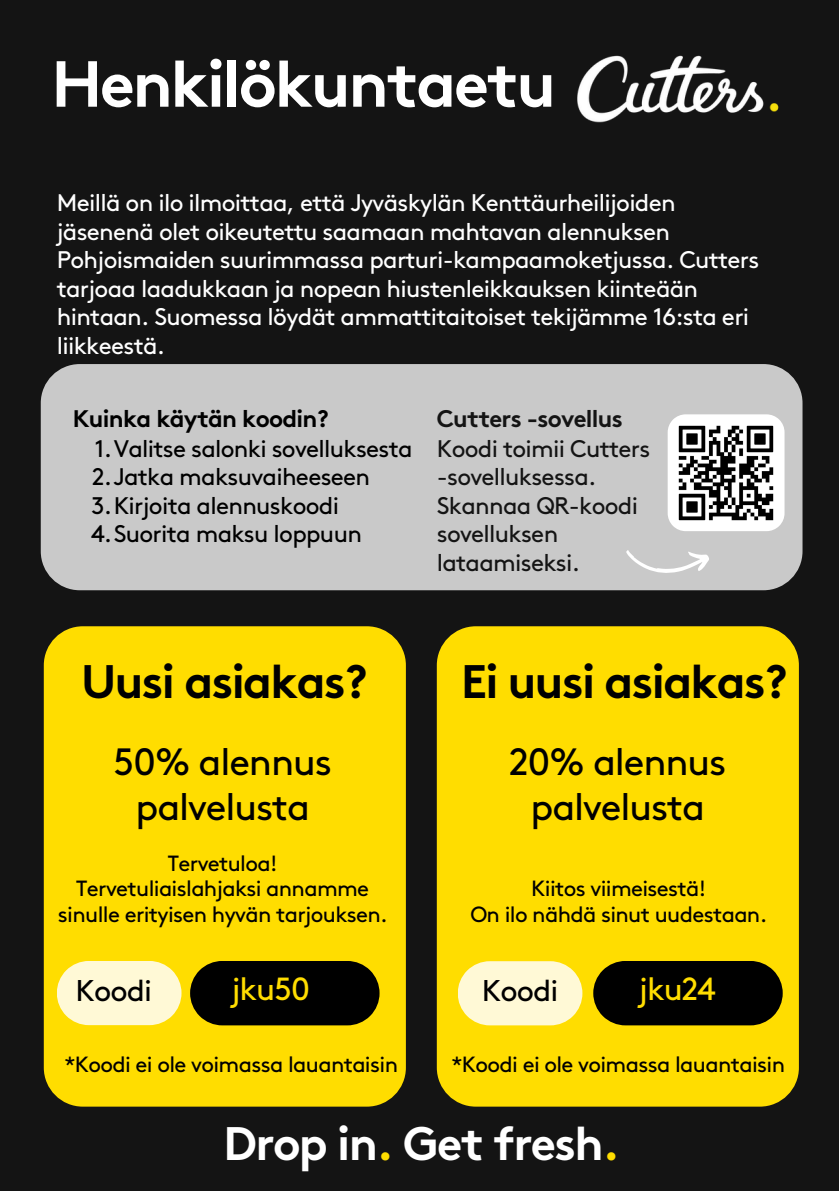
<style>
.page{position:relative;width:839px;height:1191px;background:#fff}
.page>*{position:absolute;margin:0;border:0;box-sizing:border-box;transform-origin:0 0}
.t1{font:65px "Brown Bold Alt";letter-spacing:-.035em;color:#fff}
.t2{font:47px "Brown Bold Alt";letter-spacing:-.035em;color:#000}
.t3{font:47px "Brown Bold Alt";letter-spacing:-.035em;color:#fff}
.t4{font:38px/45px "Brown";letter-spacing:-.03em;color:#000;text-align:center}
.t5{font:32px "Brown";letter-spacing:-.03em;color:#fd0}
.t6{font:30px "Brown";letter-spacing:-.03em;color:#000}
.t7{font:24px/28.4px "Brown";letter-spacing:-.03em;color:#fff}
.t8{font:24px "Brown";letter-spacing:-.03em;color:#000}
.t9{font:24px/28.4px "Brown";letter-spacing:-.03em;color:#141414}
.t10{font:24px "Brown Bold Alt";letter-spacing:-.03em;color:#000}
.t11{font:24px "Brown Bold Alt";letter-spacing:-.03em;color:#141414}
.t12{font:22px/25.6px "Brown";letter-spacing:-.03em;color:#000;text-align:center}
.s1{color:#fd0}
</style>
<div class="page">
<div style="left:0;top:0;width:838px;height:1191px;background:#141414"></div>
<div style="left:41px;top:364px;width:761px;height:226px;background:#c9c9c9;border-radius:39px"></div>
<div style="left:44px;top:626px;width:362px;height:481px;background:#fd0;border-radius:39px"></div>
<svg style="left:57px;top:961px;width:124px;height:64px;background:#fff6bf"></svg>
<img style="left:667px;top:414px;width:117px;height:117px">
<img style="left:577px;top:55px;width:202px;height:68px">
<svg style="left:626px;top:550px;width:83px;height:23px"></svg>
<div style="left:437px;top:626px;width:361px;height:481px;background:#fd0;border-radius:39px"></div>
<svg style="left:190px;top:961px;width:189px;height:64px;background:#120f00"></svg>
<svg style="left:458px;top:961px;width:124px;height:64px;background:#fff5be"></svg>
<svg style="left:593px;top:961px;width:189px;height:64px;background:#120f00"></svg>
<h2 class="t1" style="left:51px;top:61px;width:506px">Henkilökuntaetu</h2>
<p class="t7" style="left:57px;top:190px;width:704px">Meillä on ilo ilmoittaa, että Jyväskylän Kenttäurheilijoiden jäsenenä olet oikeutettu saamaan mahtavan alennuksen Pohjoismaiden suurimmassa parturi-kampaamoketjussa. Cutters tarjoaa laadukkaan ja nopean hiustenleikkauksen kiinteään hintaan. Suomessa löydät ammattitaitoiset tekijämme 16:sta eri liikkeestä.</p>
<p class="t10" style="left:73px;top:410px;width:257px">Kuinka käytän koodin?</p>
<p class="t8" style="left:95px;top:439px;width:319px">1.Valitse salonki sovelluksesta</p>
<p class="t8" style="left:92px;top:467px;width:280px">2.Jatka maksuvaiheeseen</p>
<p class="t8" style="left:92px;top:496px;width:249px">3.Kirjoita alennuskoodi</p>
<p class="t8" style="left:91px;top:524px;width:272px">4.Suorita maksu loppuun</p>
<p class="t11" style="left:437px;top:410px;width:187px">Cutters -sovellus</p>
<p class="t9" style="left:437px;top:436px;width:215px">Koodi toimii Cutters -sovelluksessa.</p>
<p class="t9" style="left:437px;top:493px;width:203px">Skannaa QR-koodi sovelluksen lataamiseksi.</p>
<p class="t2" style="left:81px;top:665px;width:288px">Uusi asiakas?</p>
<h5 class="t2" style="left:461px;top:665px;width:328px">Ei uusi asiakas?</h5>
<h4 class="t4" style="left:114px;top:741px;width:220px">50% alennus palvelusta</h4>
<p class="t4" style="left:509px;top:741px;width:219px">20% alennus palvelusta</p>
<h4 class="t12" style="left:168px;top:852px;width:111px">Tervetuloa!</h4>
<h4 class="t12" style="left:58px;top:877px;width:331px">Tervetuliaislahjaksi annamme sinulle erityisen hyvän tarjouksen.</h4>
<p class="t12" style="left:531px;top:877px;width:176px">Kiitos viimeisestä!</p>
<h2 class="t12" style="left:470px;top:903px;width:298px">On ilo nähdä sinut uudestaan.</h2>
<h3 class="t6" style="left:76px;top:979px;width:78px">Koodi</h3>
<h3 class="t5" style="left:231px;top:976px;width:80px">jku50</h3>
<h4 class="t6" style="left:482px;top:979px;width:78px">Koodi</h4>
<p class="t5" style="left:639px;top:976px;width:78px">jku24</p>
<p class="t12" style="left:65px;top:1053px;width:335px">*Koodi ei ole voimassa lauantaisin</p>
<p class="t12" style="left:451px;top:1053px;width:335px">*Koodi ei ole voimassa lauantaisin</p>
<p class="t3" style="left:224px;top:1127px;width:397px">Drop in<span class="s1">.</span> Get fresh<span class="s1">.</span></p>
</div>
